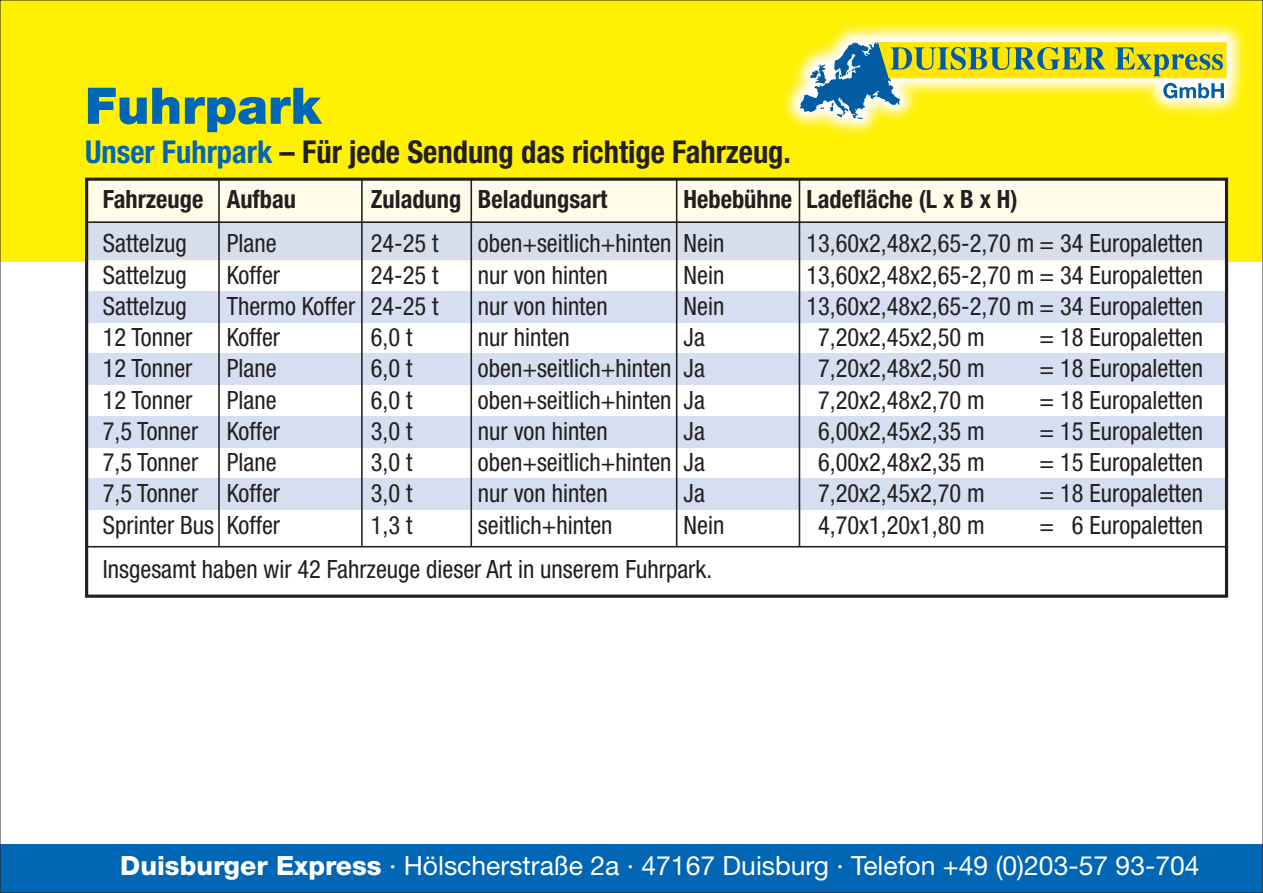
<style>
.page{position:relative;width:1263px;height:893px;background:#fff}
.page>*{position:absolute;margin:0;border:0;box-sizing:border-box;transform-origin:0 0}
.t1{font:900 50.4px "Helvetica Neue LT";color:#0166b3}
.t2{font:700 condensed 31.5px "Helvetica Neue LT";color:#231f20}
.t3{font:26.55px "Helvetica Neue LT";color:#fff}
.t4{font:condensed 25.2px "Helvetica Neue LT";color:#231f20}
.t5{font:700 condensed 25.2px "Helvetica Neue LT";color:#231f20}
.s1{color:#0166b3}
.s2{font-weight:800}
</style>
<div class="page">
<div style="left:0;top:0;width:1263px;height:261px;background:#fff101"></div>
<svg style="left:89px;top:261px;width:1135px;height:287px"></svg>
<div style="left:89px;top:182px;width:1135px;height:79px;background:#fffdea"></div>
<div style="left:88px;top:221px;width:1137px;height:39px;background:#d6deeb"></div>
<div style="left:88px;top:291px;width:1137px;height:31px;background:#d6dff1"></div>
<div style="left:88px;top:354px;width:1137px;height:31px;background:#d6dff1"></div>
<div style="left:88px;top:416px;width:1137px;height:31px;background:#d6dff1"></div>
<div style="left:88px;top:479px;width:1137px;height:31px;background:#d6dff1"></div>
<div style="left:85px;top:178px;width:1143px;height:420px;border:3px solid #231f20"></div>
<hr style="left:88px;top:221px;width:1137px;height:2px;background:#231f20">
<hr style="left:85px;top:546px;width:1143px;height:1px;background:#231f20">
<hr style="left:218px;top:180px;width:2px;height:366px;background:#231f20">
<hr style="left:361px;top:180px;width:2px;height:366px;background:#231f20">
<hr style="left:470px;top:180px;width:2px;height:366px;background:#231f20">
<hr style="left:676px;top:180px;width:1px;height:366px;background:#231f20">
<hr style="left:799px;top:180px;width:1px;height:366px;background:#231f20">
<div style="left:0;top:845px;width:1263px;height:48px;background:#0166b3"></div>
<img style="left:783px;top:22px;width:463px;height:114px">
<svg style="left:800px;top:42px;width:426px;height:77px"></svg>
<h1 class="t1" style="left:85px;top:76px;width:238px">Fuhrpark</h1>
<p class="t2" style="left:85px;top:133px;width:707px"><span class="s1">Unser Fuhrpark</span> – Für jede Sendung das richtige Fahrzeug.</p>
<p class="t5" style="left:103px;top:183px;width:195px">Fahrzeuge Aufbau</p>
<p class="t5" style="left:371px;top:183px;width:238px">Zuladung Beladungsart</p>
<p class="t5" style="left:684px;top:183px;width:336px">Hebebühne Ladefläche (L x B x H)</p>
<p class="t4" style="left:103px;top:229px;width:85px">Sattelzug</p>
<p class="t4" style="left:227px;top:229px;width:51px">Plane</p>
<p class="t4" style="left:371px;top:229px;width:69px">24-25 t</p>
<p class="t4" style="left:478px;top:229px;width:248px">oben+seitlich+hinten Nein</p>
<p class="t4" style="left:806px;top:229px;width:398px">13,60x2,48x2,65-2,70 m = 34 Europaletten</p>
<p class="t4" style="left:103px;top:260px;width:85px">Sattelzug</p>
<p class="t4" style="left:227px;top:260px;width:55px">Koffer</p>
<p class="t4" style="left:371px;top:260px;width:69px">24-25 t</p>
<p class="t4" style="left:478px;top:260px;width:131px">nur von hinten</p>
<p class="t4" style="left:684px;top:260px;width:42px">Nein</p>
<p class="t4" style="left:806px;top:260px;width:398px">13,60x2,48x2,65-2,70 m = 34 Europaletten</p>
<p class="t4" style="left:103px;top:291px;width:85px">Sattelzug</p>
<p class="t4" style="left:227px;top:291px;width:213px">Thermo Koffer 24-25 t</p>
<p class="t4" style="left:478px;top:291px;width:131px">nur von hinten</p>
<p class="t4" style="left:684px;top:291px;width:42px">Nein</p>
<p class="t4" style="left:806px;top:291px;width:398px">13,60x2,48x2,65-2,70 m = 34 Europaletten</p>
<p class="t4" style="left:103px;top:323px;width:91px">12 Tonner</p>
<p class="t4" style="left:227px;top:323px;width:55px">Koffer</p>
<p class="t4" style="left:371px;top:323px;width:43px">6,0 t</p>
<p class="t4" style="left:478px;top:323px;width:93px">nur hinten</p>
<p class="t4" style="left:684px;top:323px;width:23px">Ja</p>
<p class="t4" style="left:818px;top:323px;width:168px">7,20x2,45x2,50 m</p>
<p class="t4" style="left:1039px;top:323px;width:165px">= 18 Europaletten</p>
<p class="t4" style="left:103px;top:354px;width:91px">12 Tonner</p>
<p class="t4" style="left:227px;top:354px;width:51px">Plane</p>
<p class="t4" style="left:371px;top:354px;width:43px">6,0 t</p>
<p class="t4" style="left:478px;top:354px;width:228px">oben+seitlich+hinten Ja</p>
<p class="t4" style="left:818px;top:354px;width:168px">7,20x2,48x2,50 m</p>
<p class="t4" style="left:1039px;top:354px;width:165px">= 18 Europaletten</p>
<p class="t4" style="left:103px;top:385px;width:91px">12 Tonner</p>
<p class="t4" style="left:227px;top:385px;width:51px">Plane</p>
<p class="t4" style="left:371px;top:385px;width:43px">6,0 t</p>
<p class="t4" style="left:478px;top:385px;width:228px">oben+seitlich+hinten Ja</p>
<p class="t4" style="left:818px;top:385px;width:168px">7,20x2,48x2,70 m</p>
<p class="t4" style="left:1039px;top:385px;width:165px">= 18 Europaletten</p>
<p class="t4" style="left:103px;top:416px;width:179px">7,5 Tonner Koffer</p>
<p class="t4" style="left:371px;top:416px;width:43px">3,0 t</p>
<p class="t4" style="left:478px;top:416px;width:131px">nur von hinten</p>
<p class="t4" style="left:684px;top:416px;width:23px">Ja</p>
<p class="t4" style="left:818px;top:416px;width:168px">6,00x2,45x2,35 m</p>
<p class="t4" style="left:1039px;top:416px;width:165px">= 15 Europaletten</p>
<p class="t4" style="left:103px;top:448px;width:175px">7,5 Tonner Plane</p>
<p class="t4" style="left:371px;top:448px;width:43px">3,0 t</p>
<p class="t4" style="left:478px;top:448px;width:228px">oben+seitlich+hinten Ja</p>
<p class="t4" style="left:818px;top:448px;width:168px">6,00x2,48x2,35 m</p>
<p class="t4" style="left:1039px;top:448px;width:165px">= 15 Europaletten</p>
<p class="t4" style="left:103px;top:479px;width:179px">7,5 Tonner Koffer</p>
<p class="t4" style="left:371px;top:479px;width:43px">3,0 t</p>
<p class="t4" style="left:478px;top:479px;width:131px">nur von hinten</p>
<p class="t4" style="left:684px;top:479px;width:23px">Ja</p>
<p class="t4" style="left:818px;top:479px;width:168px">7,20x2,45x2,70 m</p>
<p class="t4" style="left:1039px;top:479px;width:165px">= 18 Europaletten</p>
<p class="t4" style="left:103px;top:510px;width:179px">Sprinter Bus Koffer</p>
<p class="t4" style="left:371px;top:510px;width:43px">1,3 t</p>
<p class="t4" style="left:478px;top:510px;width:136px">seitlich+hinten</p>
<p class="t4" style="left:684px;top:510px;width:42px">Nein</p>
<p class="t4" style="left:818px;top:510px;width:168px">4,70x1,20x1,80 m</p>
<p class="t4" style="left:1040px;top:510px;width:165px">= 6 Europaletten</p>
<p class="t4" style="left:103px;top:555px;width:611px">Insgesamt haben wir 42 Fahrzeuge dieser Art in unserem Fuhrpark.</p>
<p class="t3" style="left:120px;top:849px;width:1081px"><span class="s2">Duisburger Express</span> · Hölscherstraße 2a · 47167 Duisburg · Telefon +49 (0)203-57 93-704</p>
</div>
